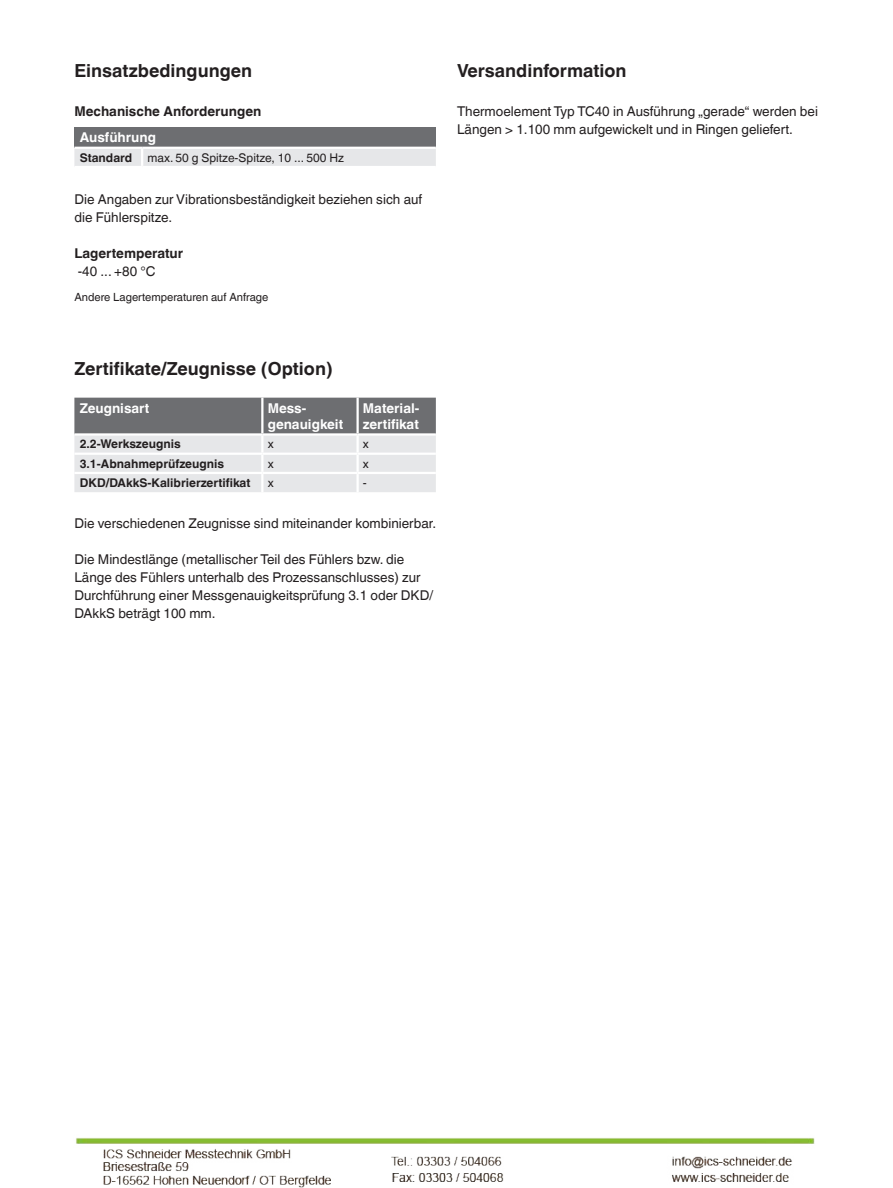
<style>
.page{position:relative;width:893px;height:1188px;background:#fff}
.page>*{position:absolute;margin:0;border:0;box-sizing:border-box;transform-origin:0 0}
.t1{font:700 18px "Helvetica World";color:#231f20}
.t2{font:13.5px/18px "Helvetica World";color:#231f20}
.t3{font:700 13.5px/16.5px "Helvetica World";color:#fff}
.t4{font:700 13.5px "Helvetica World";color:#231f20}
.t5{font:700 12px "Helvetica World";color:#231f20}
.t6{font:12px "Helvetica World";color:#231f20}
.t7{font:11.25px "Helvetica World";color:#231f20}
</style>
<div class="page">
<div style="left:74px;top:127px;width:362px;height:21px;background:#6d6e71"></div>
<div style="left:74px;top:149px;width:362px;height:17px;background:#e6e7e9"></div>
<hr style="left:74px;top:147px;width:68px;height:2px;background:#fff">
<hr style="left:142px;top:147px;width:294px;height:2px;background:#fff">
<svg style="left:74px;top:398px;width:362px;height:94px;background:#b9babc"></svg>
<hr style="left:358px;top:472px;width:78px;height:2px;background:#fff">
<hr style="left:356px;top:474px;width:3px;height:18px;background:#fff">
<hr style="left:74px;top:433px;width:188px;height:3px;background:#fff">
<hr style="left:262px;top:433px;width:96px;height:3px;background:#fff">
<hr style="left:358px;top:433px;width:78px;height:3px;background:#fff">
<img style="left:76px;top:1138px;width:739px;height:50px">
<h1 class="t1" style="left:74px;top:63px;width:179px">Einsatzbedingungen</h1>
<p class="t4" style="left:74px;top:106px;width:188px">Mechanische Anforderungen</p>
<p class="t3" style="left:80px;top:131px;width:78px">Ausführung</p>
<p class="t5" style="left:80px;top:153px;width:54px">Standard</p>
<p class="t6" style="left:147px;top:153px;width:198px">max. 50 g Spitze-Spitze, 10 ... 500 Hz</p>
<p class="t2" style="left:74px;top:192px;width:349px">Die Angaben zur Vibrationsbeständigkeit beziehen sich auf die Fühlerspitze.</p>
<p class="t4" style="left:74px;top:248px;width:110px">Lagertemperatur</p>
<p class="t2" style="left:78px;top:264px;width:79px">-40 ... +80 °C</p>
<p class="t7" style="left:74px;top:292px;width:195px">Andere Lagertemperaturen auf Anfrage</p>
<h1 class="t1" style="left:457px;top:63px;width:171px">Versandinformation</h1>
<p class="t2" style="left:457px;top:103px;width:362px">Thermoelement Typ TC40 in Ausführung „gerade“ werden bei<br>Längen &gt; 1.100 mm aufgewickelt und in Ringen geliefert.</p>
<h1 class="t1" style="left:74px;top:359px;width:260px">Zertifikate/Zeugnisse (Option)</h1>
<p class="t3" style="left:80px;top:401px;width:71px">Zeugnisart</p>
<p class="t3" style="left:268px;top:401px;width:77px">Mess&shy;genauigkeit</p>
<p class="t3" style="left:363px;top:401px;width:58px">Material&shy;zertifikat</p>
<p class="t5" style="left:80px;top:439px;width:103px">2.2-Werkszeugnis</p>
<p class="t6" style="left:268px;top:440px;width:7px">x</p>
<p class="t6" style="left:363px;top:440px;width:7px">x</p>
<p class="t5" style="left:80px;top:459px;width:146px">3.1-Abnahmeprüfzeugnis</p>
<p class="t6" style="left:268px;top:459px;width:7px">x</p>
<p class="t6" style="left:363px;top:459px;width:7px">x</p>
<p class="t5" style="left:80px;top:476px;width:172px">DKD/DAkkS-Kalibrierzertifikat</p>
<p class="t6" style="left:268px;top:478px;width:7px">x</p>
<p class="t6" style="left:363px;top:478px;width:5px">-</p>
<p class="t2" style="left:74px;top:516px;width:363px">Die verschiedenen Zeugnisse sind miteinander kombinierbar.</p>
<p class="t2" style="left:74px;top:552px;width:360px">Die Mindestlänge (metallischer Teil des Fühlers bzw. die Länge des Fühlers unterhalb des Prozessanschlusses) zur Durchführung einer Messgenauigkeitsprüfung 3.1 oder DKD/ DAkkS beträgt 100 mm.</p>
</div>
